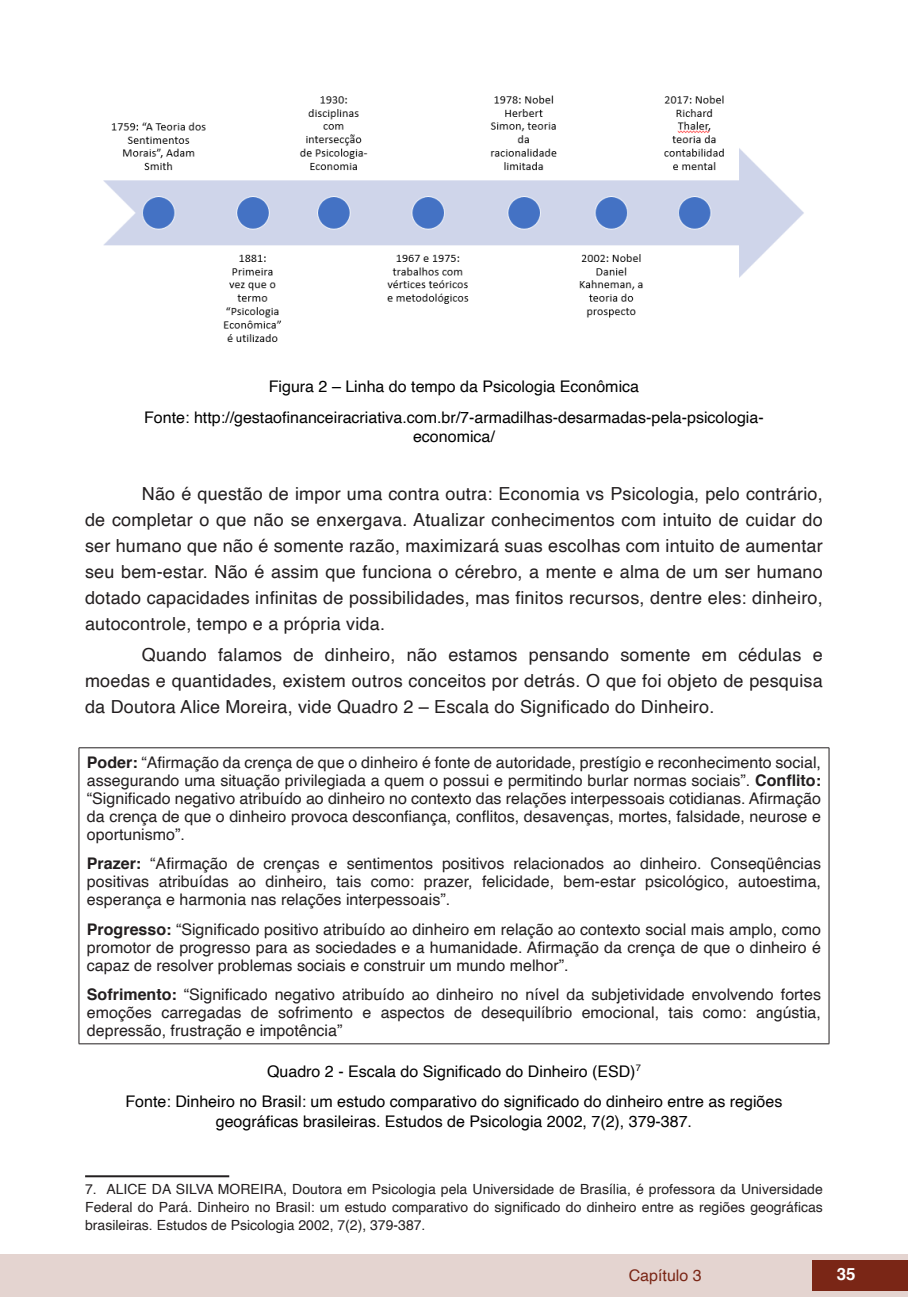
<style>
.page{position:relative;width:908px;height:1304px;background:#fff}
.page>*{position:absolute;margin:0;border:0;box-sizing:border-box;transform-origin:0 0}
.t1{font:18px/26px "Helvetica";letter-spacing:.01em;color:#231f20;text-align:justify}
.t2{font:700 16.8px "Helvetica";color:#fff}
.t3{font:16px/18px "Helvetica";color:#231f20;text-align:justify}
.t4{font:16px/30.6px "Helvetica";color:#000;text-align:center}
.t5{font:16px "Helvetica";color:#7a2616}
.t6{font:14px/18px "Helvetica";color:#231f20;text-align:justify}
.s1{font-weight:700}
</style>
<div class="page">
<div style="left:0;top:1254px;width:906px;height:43px;background:#e4d4d0"></div>
<div style="left:812px;top:1261px;width:95px;height:30px;background:#7a2616"></div>
<img style="left:103px;top:95px;width:701px;height:247px">
<hr style="left:79px;top:747px;width:749px;height:1px;background:#231f20">
<hr style="left:79px;top:748px;width:1px;height:296px;background:#231f20">
<hr style="left:828px;top:748px;width:1px;height:296px;background:#231f20">
<hr style="left:79px;top:1043px;width:749px;height:1px;background:#231f20">
<hr style="left:85px;top:1175px;width:144px;height:2px;background:#231f20">
<p class="t4" style="left:144px;top:372px;width:620px">Figura 2 – Linha do tempo da Psicologia Econômica<br>Fonte: http://gestaofinanceiracriativa.com.br/7-armadilhas-desarmadas-pela-psicologia-</p>
<p class="t4" style="left:413px;top:422px;width:83px">economica/</p>
<p class="t1" style="left:85px;top:481px;width:738px;text-indent:57px">Não é questão de impor uma contra outra: Economia vs Psicologia, pelo contrário, de completar o que não se enxergava. Atualizar conhecimentos com intuito de cuidar do ser humano que não é somente razão, maximizará suas escolhas com intuito de aumentar seu bem-estar. Não é assim que funciona o cérebro, a mente e alma de um ser humano dotado capacidades infinitas de possibilidades, mas finitos recursos, dentre eles: dinheiro, autocontrole, tempo e a própria vida.</p>
<p class="t1" style="left:85px;top:643px;width:738px;text-indent:57px">Quando falamos de dinheiro, não estamos pensando somente em cédulas e moedas e quantidades, existem outros conceitos por detrás. O que foi objeto de pesquisa da Doutora Alice Moreira, vide Quadro 2 – Escala do Significado do Dinheiro.</p>
<p class="t3" style="left:87px;top:754px;width:735px"><span class="s1">Poder:</span> “Afirmação da crença de que o dinheiro é fonte de autoridade, prestígio e reconhecimento social, assegurando uma situação privilegiada a quem o possui e permitindo burlar normas sociais”. <span class="s1">Conflito: </span>“Significado negativo atribuído ao dinheiro no contexto das relações interpessoais cotidianas. Afirmação da crença de que o dinheiro provoca desconfiança, conflitos, desavenças, mortes, falsidade, neurose e oportunismo”.</p>
<p class="t3" style="left:87px;top:855px;width:735px"><span class="s1">Prazer:</span> “Afirmação de crenças e sentimentos positivos relacionados ao dinheiro. Conseqüências positivas atribuídas ao dinheiro, tais como: prazer, felicidade, bem-estar psicológico, autoestima, esperança e harmonia nas relações interpessoais”.</p>
<p class="t3" style="left:87px;top:920px;width:735px"><span class="s1">Progresso:</span> “Significado positivo atribuído ao dinheiro em relação ao contexto social mais amplo, como promotor de progresso para as sociedades e a humanidade. Afirmação da crença de que o dinheiro é capaz de resolver problemas sociais e construir um mundo melhor”.</p>
<p class="t3" style="left:87px;top:986px;width:735px"><span class="s1">Sofrimento:</span> “Significado negativo atribuído ao dinheiro no nível da subjetividade envolvendo fortes emoções carregadas de sofrimento e aspectos de desequilíbrio emocional, tais como: angústia, depressão, frustração e impotência”</p>
<p class="t4" style="left:125px;top:1056px;width:658px">Quadro 2 - Escala do Significado do Dinheiro (ESD)<sup>7<br></sup>Fonte: Dinheiro no Brasil: um estudo comparativo do significado do dinheiro entre as regiões</p>
<p class="t4" style="left:216px;top:1106px;width:477px">geográficas brasileiras. Estudos de Psicologia 2002, 7(2), 379-387.</p>
<p class="t6" style="left:85px;top:1181px;width:738px">7. ALICE DA SILVA MOREIRA, Doutora em Psicologia pela Universidade de Brasília, é professora da Universidade Federal do Pará. Dinheiro no Brasil: um estudo comparativo do significado do dinheiro entre as regiões geográficas brasileiras. Estudos de Psicologia 2002, 7(2), 379-387.</p>
<p class="t5" style="left:628px;top:1263px;width:74px">Capítulo 3</p>
<p class="t2" style="left:836px;top:1261px;width:20px">35</p>
</div>
